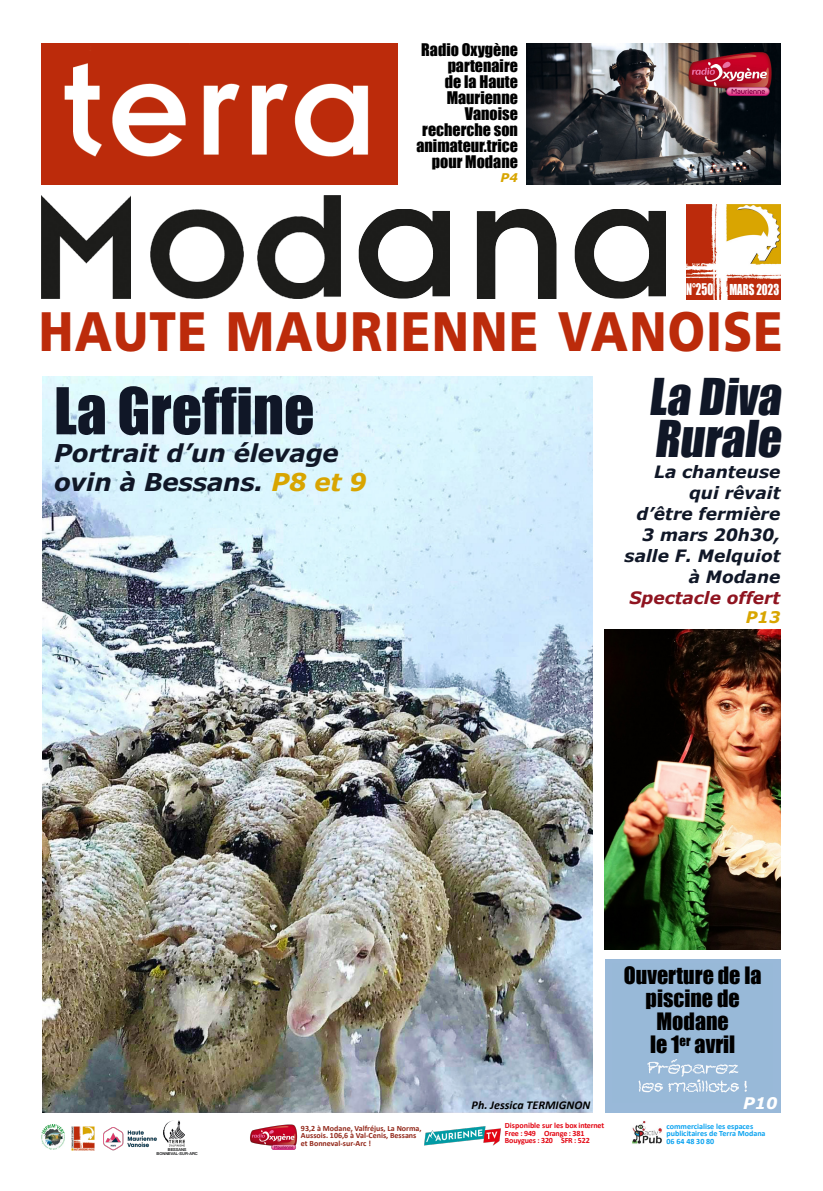
<style>
.page{position:relative;width:823px;height:1191px;background:#fff}
.page>*{position:absolute;margin:0;border:0;box-sizing:border-box;transform-origin:0 0}
.t1{font:59.6px "Impact";color:#101727}
.t2{font:900 55.5px "Frutiger";letter-spacing:.03em;color:#bc2b0b;scale:.86 1}
.t3{font:46.6px/42.4px "Impact";color:#101727}
.t4{font:italic 700 24.5px/28.1px "Verdana";letter-spacing:-.01em;color:#101727}
.t5{font:22px/23px "Impact";color:#000;text-align:center}
.t6{font:italic 700 17px/21px "Verdana";color:#101727;text-align:right}
.t7{font:italic 700 17px "Verdana";color:#8f1420}
.t8{font:16px/16px "Impact";color:#000;text-align:right}
.t9{font:italic 700 16px "Verdana";color:#d8a500}
.t10{font:italic 700 16px "Verdana";color:#fff}
.t11{font:13.9px "Impact";color:#fff;scale:.79 1}
.t12{font:italic 700 12px "Calibri";color:#000}
.t13{font:italic 700 12px "Verdana";color:#d8a500}
.t14{font:700 8px/7.5px "Calibri";color:#922719}
.t15{font:700 8px/7.5px "Calibri";letter-spacing:-.02em;color:#e30613}
.t16{font:700 8px/7.5px "Calibri";color:#09a2f0}
.t17{font:500 4px/4px "Helvetica Neue";color:#020304;text-align:center}
.s1{font-size:14.7px}
.s2{color:#d8a500}
</style>
<div class="page">
<img style="left:43px;top:377px;width:549px;height:735px">
<img style="left:604px;top:629px;width:176px;height:320px">
<div style="left:42px;top:43px;width:356px;height:142px;background:#bc2b0b"></div>
<img style="left:64px;top:63px;width:305px;height:94px">
<img style="left:686px;top:205px;width:94px;height:94px">
<img style="left:42px;top:196px;width:89px;height:103px">
<img style="left:150px;top:210px;width:93px;height:88px">
<img style="left:257px;top:196px;width:83px;height:103px">
<img style="left:358px;top:209px;width:91px;height:90px">
<img style="left:476px;top:208px;width:81px;height:91px">
<img style="left:574px;top:209px;width:90px;height:90px">
<img style="left:103px;top:1127px;width:54px;height:23px">
<img style="left:71px;top:1126px;width:24px;height:24px">
<img style="left:424px;top:1126px;width:77px;height:20px">
<img style="left:632px;top:1121px;width:30px;height:23px">
<img style="left:164px;top:1120px;width:21px;height:26px">
<img style="left:250px;top:1124px;width:47px;height:26px">
<img style="left:41px;top:1125px;width:24px;height:24px">
<img style="left:526px;top:43px;width:254px;height:141px">
<div style="left:604px;top:959px;width:176px;height:153px;background:#99b9d9"></div>
<img style="left:638px;top:1059px;width:109px;height:34px">
<p class="t8" style="left:416px;top:42px;width:103px">Radio Oxygène partenaire<br>de la Haute<br>Maurienne<br>Vanoise recherche son animateur.trice pour Modane</p>
<p class="t13" style="left:500px;top:170px;width:19px">P4</p>
<p class="t11" style="left:685px;top:279px;width:119px"><span class="s1">N°250</span> MARS 2023</p>
<h2 class="t2" style="left:39px;top:297px;width:866px">HAUTE MAURIENNE VANOISE</h2>
<h1 class="t1" style="left:54px;top:365px;width:262px">La Greffine</h1>
<h3 class="t4" style="left:54px;top:440px;width:314px">Portrait d’un élevage ovin à Bessans. <span class="s2">P8 et 9</span></h3>
<h3 class="t3" style="left:648px;top:374px;width:142px">La Diva<br>Rurale</h3>
<p class="t6" style="left:624px;top:461px;width:157px">La chanteuse qui rêvait<br>d’être fermière<br>3 mars 20h30, salle F. Melquiot à Modane</p>
<p class="t7" style="left:629px;top:586px;width:152px">Spectacle offert</p>
<p class="t9" style="left:745px;top:607px;width:36px">P13</p>
<p class="t17" style="left:156px;top:1147px;width:43px">BESSANS<br>BONNEVAL-SUR-ARC</p>
<p class="t14" style="left:301px;top:1124px;width:122px">93,2 à Modane, Valfréjus, La Norma,<br>Aussois. 106,6 à Val-Cenis, Bessans et Bonneval-sur-Arc !</p>
<p class="t12" style="left:471px;top:1097px;width:120px">Ph. Jessica TERMIGNON</p>
<h3 class="t5" style="left:623px;top:963px;width:139px">Ouverture de la piscine de<br>Modane<br>le 1<sup>er</sup> avril</h3>
<p class="t10" style="left:742px;top:1092px;width:36px">P10</p>
<p class="t15" style="left:504px;top:1121px;width:101px">Disponible sur les box internet<br>Free : 949 Orange : 381<br>Bouygues : 320 SFR : 522</p>
<p class="t16" style="left:666px;top:1122px;width:101px">commercialise les espaces publicitaires de Terra Modana<br>06 64 48 30 80</p>
</div>
